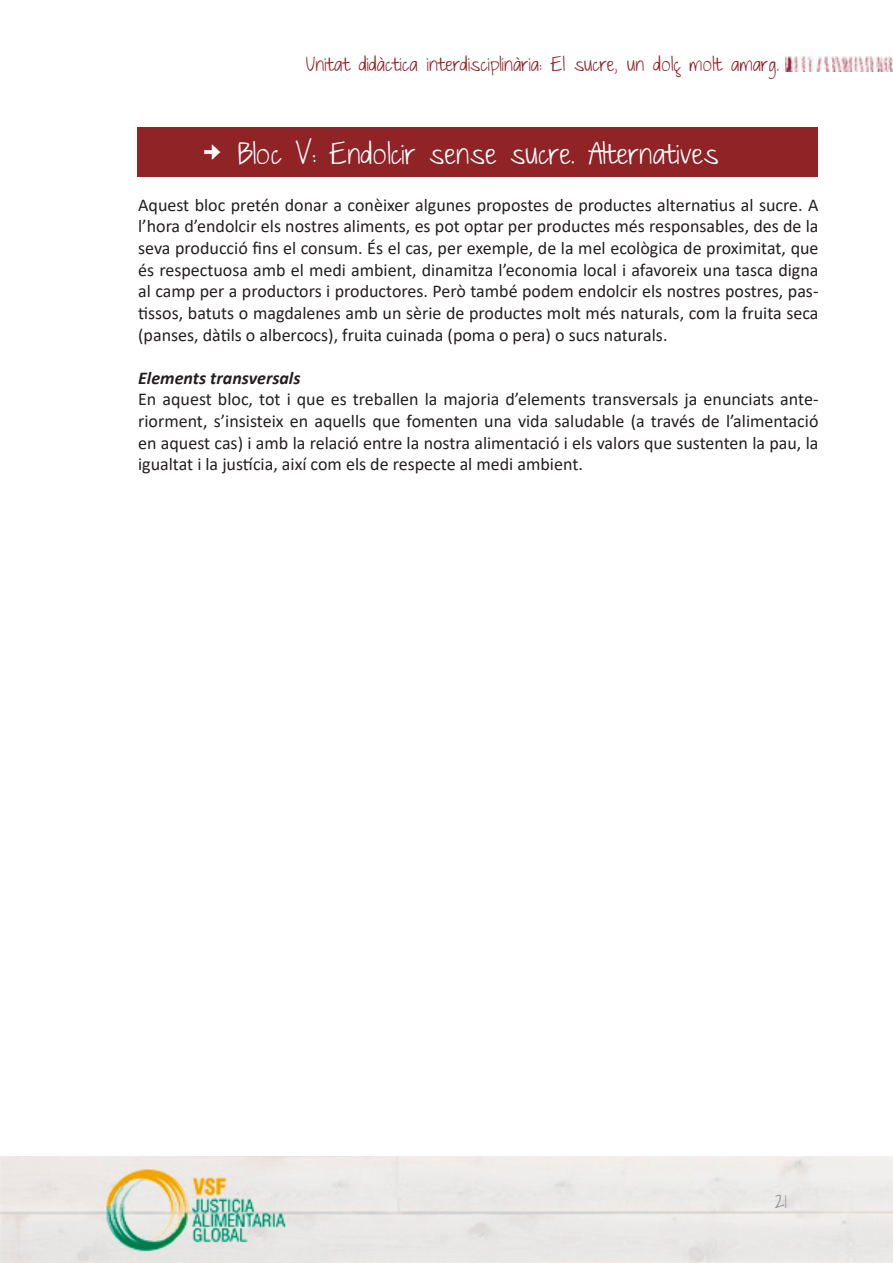
<style>
.page{position:relative;width:893px;height:1263px;background:#fff}
.page>*{position:absolute;margin:0;border:0;box-sizing:border-box;transform-origin:0 0}
.apartats{font:27px "Just The Way You Are";color:#fff}
.t1{font:18px/21.6px "Calibri";color:#231f20;text-align:justify}
.t2{font:18px "Just The Way You Are";color:#8f2326}
.t3{font:italic 700 18px "Calibri";color:#231f20}
.t4{font:18px "Just The Way You Are";color:#939598}
</style>
<div class="page">
<img style="left:0;top:1156px;width:893px;height:107px">
<img style="left:786px;top:56px;width:106px;height:15px">
<div style="left:138px;top:128px;width:680px;height:49px;background:#8f2326"></div>
<img style="left:204px;top:144px;width:17px;height:16px">
<p class="t2" style="left:306px;top:54px;width:474px">Unitat didàctica interdisciplinària: El sucre, un dolç molt amarg.</p>
<p class="apartats" style="left:237px;top:139px;width:483px">Bloc V: Endolcir sense sucre. Alternatives</p>
<p class="t1" style="left:138px;top:194px;width:682px">Aquest bloc pretén donar a conèixer algunes propostes de productes alternatius al sucre. A l’hora d’endolcir els nostres aliments, es pot optar per productes més responsables, des de la seva producció fins el consum. És el cas, per exemple, de la mel ecològica de proximitat, que és respectuosa amb el medi ambient, dinamitza l’economia local i afavoreix una tasca digna al camp per a productors i productores. Però també podem endolcir els nostres postres, pas&shy;tissos, batuts o magdalenes amb un sèrie de productes molt més naturals, com la fruita seca (panses, dàtils o albercocs), fruita cuinada (poma o pera) o sucs naturals.</p>
<p class="t3" style="left:138px;top:365px;width:164px">Elements transversals</p>
<p class="t1" style="left:138px;top:388px;width:682px">En aquest bloc, tot i que es treballen la majoria d’elements transversals ja enunciats ante&shy;riorment, s’insisteix en aquells que fomenten una vida saludable (a través de l’alimentació en aquest cas) i amb la relació entre la nostra alimentació i els valors que sustenten la pau, la igualtat i la justícia, així com els de respecte al medi ambient.</p>
<p class="t4" style="left:774px;top:1191px;width:14px">21</p>
</div>
